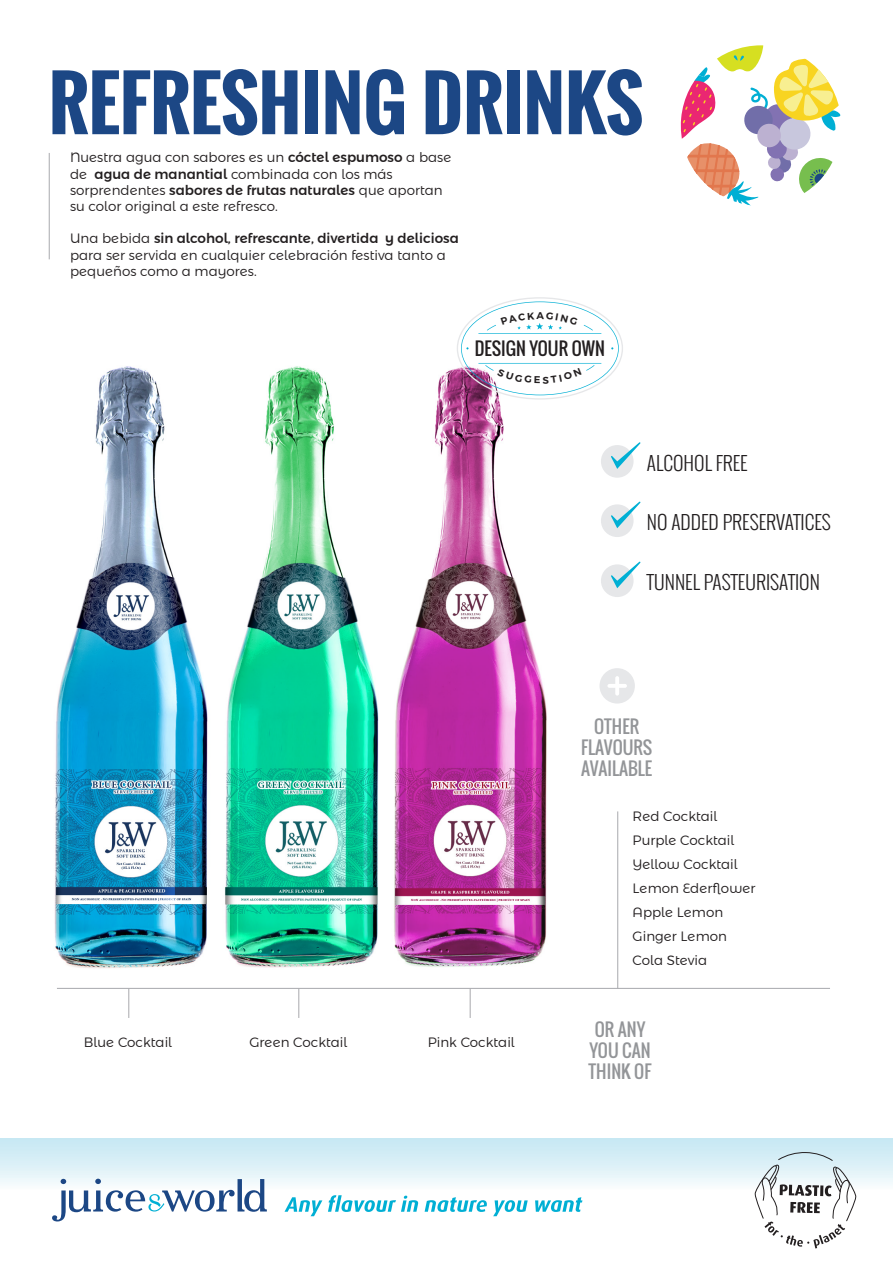
<style>
.page{position:relative;width:893px;height:1263px;background:#fff}
.page>*{position:absolute;margin:0;border:0;box-sizing:border-box;transform-origin:0 0}
.t1{font:700 72.6px "Oswald";color:#1c4785}
.t2{font:300 19.35px "Oswald";color:#231f20}
.t3{font:17.55px/21px "Oswald";color:#939598;text-align:center}
.t4{font:17.55px "Oswald";color:#231f20}
.t5{font:300 13.5px/24px "Montserrat Alternates";color:#231f20}
.s1{font-weight:500}
</style>
<div class="page">
<img style="left:54px;top:366px;width:501px;height:633px">
<svg style="left:0;top:1138px;width:893px;height:111px"></svg>
<hr style="left:57px;top:988px;width:773px;height:1px;background:#a8a9ad">
<svg style="left:128px;top:989px;width:1px;height:29px"></svg>
<svg style="left:298px;top:989px;width:1px;height:29px"></svg>
<hr style="left:49px;top:153px;width:1px;height:106px;background:#a8a9ad">
<svg style="left:470px;top:989px;width:1px;height:29px"></svg>
<div style="left:601px;top:504px;width:33px;height:33px;background:#e6e7e9;border-radius:50%"></div>
<svg style="left:611px;top:501px;width:30px;height:27px"></svg>
<div style="left:601px;top:564px;width:33px;height:33px;background:#e6e7e9;border-radius:50%"></div>
<svg style="left:611px;top:561px;width:30px;height:27px"></svg>
<div style="left:601px;top:445px;width:33px;height:33px;background:#e6e7e9;border-radius:50%"></div>
<svg style="left:611px;top:442px;width:30px;height:27px"></svg>
<svg style="left:52px;top:1179px;width:215px;height:42px"></svg>
<svg style="left:285px;top:1197px;width:37px;height:19px"></svg>
<svg style="left:328px;top:1195px;width:90px;height:17px"></svg>
<svg style="left:425px;top:1197px;width:62px;height:15px"></svg>
<svg style="left:493px;top:1200px;width:35px;height:16px"></svg>
<svg style="left:535px;top:1197px;width:47px;height:15px"></svg>
<svg style="left:754px;top:1152px;width:102px;height:96px"></svg>
<svg style="left:680px;top:45px;width:161px;height:161px"></svg>
<hr style="left:617px;top:811px;width:1px;height:177px;background:#a8a9ad">
<div style="left:599px;top:668px;width:36px;height:35px;background:#e6e7e9;border-radius:50%"></div>
<svg style="left:607px;top:676px;width:20px;height:20px"></svg>
<svg style="left:457px;top:297px;width:166px;height:103px"></svg>
<h1 class="t1" style="left:49px;top:49px;width:596px">REFRESHING DRINKS</h1>
<p class="t5" style="left:70px;top:149px;width:383px;line-height:16.2px">Nuestra agua con sabores es un <span class="s1">cóctel espumoso</span> a base de <span class="s1">agua de manantial</span> combinada con los más sorprendentes <span class="s1">sabores de frutas naturales</span> que aportan su color original a este refresco.</p>
<p class="t5" style="left:70px;top:230px;width:390px;line-height:16.2px">Una bebida <span class="s1">sin alcohol, refrescante, divertida y deliciosa </span>para ser servida en cualquier celebración festiva tanto a pequeños como a mayores.</p>
<p class="t4" style="left:475px;top:335px;width:132px">DESIGN YOUR OWN</p>
<h2 class="t2" style="left:647px;top:449px;width:102px">ALCOHOL FREE</h2>
<h2 class="t2" style="left:647px;top:508px;width:185px">NO ADDED PRESERVATICES</h2>
<h2 class="t2" style="left:647px;top:568px;width:174px">TUNNEL PASTEURISATION</h2>
<p class="t3" style="left:581px;top:716px;width:73px">OTHER<br>FLAVOURS<br>AVAILABLE</p>
<p class="t5" style="left:633px;top:804px;width:124px">Red Cocktail<br>Purple Cocktail<br>Yellow Cocktail<br>Lemon Ederflower<br>Apple Lemon<br>Ginger Lemon<br>Cola Stevia</p>
<p class="t5" style="left:84px;top:1030px;width:90px">Blue Cocktail</p>
<p class="t5" style="left:249px;top:1030px;width:100px">Green Cocktail</p>
<p class="t5" style="left:428px;top:1030px;width:89px">Pink Cocktail</p>
<p class="t3" style="left:589px;top:1019px;width:64px">OR ANY<br>YOU CAN<br>THINK OF</p>
</div>
